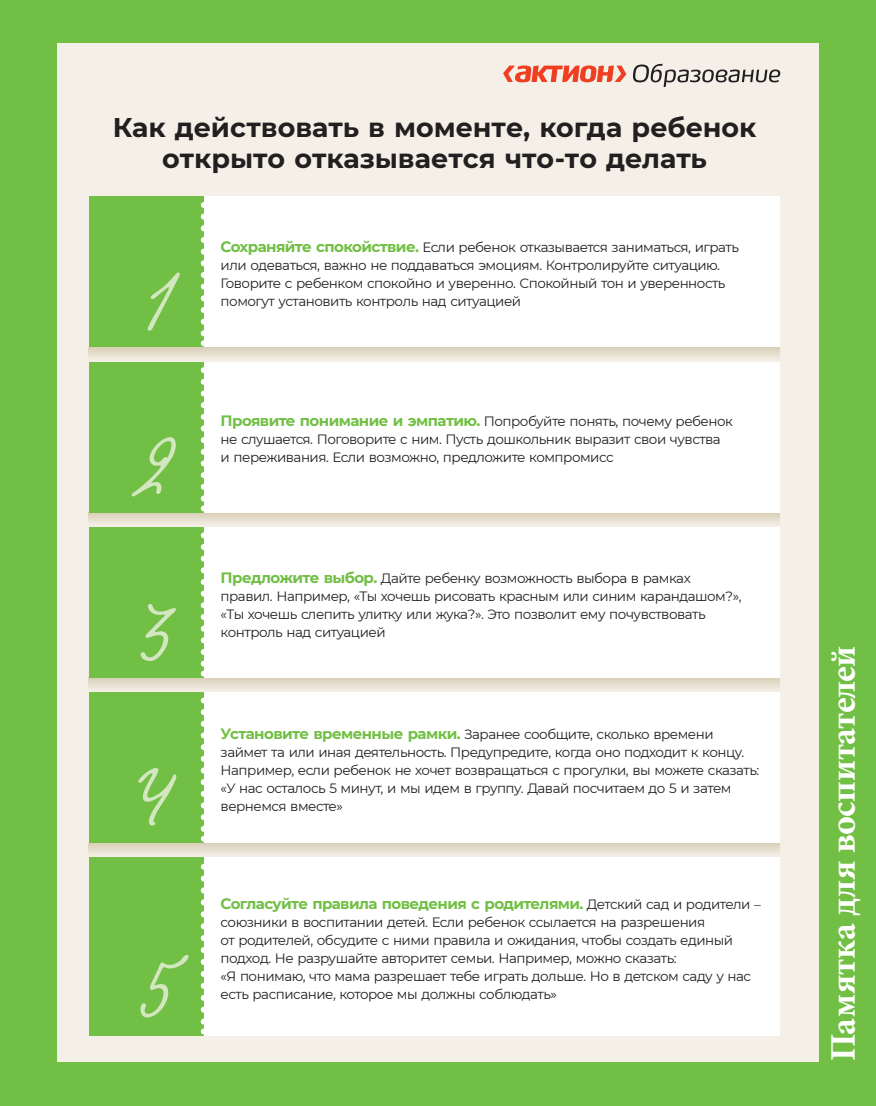
<style>
.page{position:relative;width:876px;height:1106px;background:#71bf44}
.page>*{position:absolute;margin:0;border:0;box-sizing:border-box;transform-origin:0 0}
.t1{font:84px "Kobzar KS";color:#d2e7c0}
.t2{font:700 36px "Minion Pro";letter-spacing:-.01em;color:#fff}
.t3{font:700 27px/31.5px "Montserrat";color:#231f20;text-align:center}
.t4{font:700 15px "Montserrat";letter-spacing:-.04em;color:#71bf44}
.t5{font:13.5px/18px "Montserrat";letter-spacing:-.035em;color:#231f20}
.s1{font-weight:700;font-size:15px;color:#71bf44}
.s2{font-weight:400;font-size:13.5px;color:#231f20}
</style>
<div class="page">
<div style="left:57px;top:44px;width:762px;height:1018px;background:#f4f0e8"></div>
<svg style="left:503px;top:65px;width:123px;height:17px"></svg>
<svg style="left:633px;top:64px;width:147px;height:23px"></svg>
<svg style="left:89px;top:347px;width:691px;height:11px;fill:#e3dbc9"></svg>
<svg style="left:89px;top:512px;width:691px;height:11px;background:#e3decc"></svg>
<svg style="left:89px;top:677px;width:691px;height:11px;background:#e3ddcb"></svg>
<svg style="left:89px;top:843px;width:691px;height:10px;background:#e2dbc9"></svg>
<div style="left:110px;top:197px;width:670px;height:150px;background:#fff"></div>
<div style="left:89px;top:197px;width:115px;height:150px;background:#71bf44"></div>
<svg style="left:201px;top:216px;width:3px;height:130px"></svg>
<div style="left:110px;top:692px;width:670px;height:151px;background:#fff"></div>
<div style="left:89px;top:692px;width:115px;height:151px;background:#71bf44"></div>
<svg style="left:201px;top:712px;width:3px;height:129px"></svg>
<div style="left:110px;top:362px;width:670px;height:150px;background:#fff"></div>
<div style="left:89px;top:362px;width:115px;height:150px;background:#71bf44"></div>
<svg style="left:201px;top:382px;width:3px;height:129px"></svg>
<div style="left:110px;top:857px;width:670px;height:178px;background:#fff"></div>
<div style="left:89px;top:857px;width:115px;height:178px;background:#71bf44"></div>
<svg style="left:201px;top:878px;width:3px;height:156px"></svg>
<div style="left:110px;top:527px;width:670px;height:150px;background:#fff"></div>
<div style="left:89px;top:527px;width:115px;height:150px;background:#71bf44"></div>
<svg style="left:201px;top:547px;width:3px;height:129px"></svg>
<h3 class="t3" style="left:113px;top:110px;width:645px">Как действовать в моменте, когда ребенок открыто отказывается что-то делать</h3>
<h1 class="t1" style="left:146px;top:249px;width:30px">1</h1>
<p class="t5" style="left:221px;top:238px;width:520px"><span class="s1">Сохраняйте спокойствие.</span> Если ребенок отказывается заниматься, играть или одеваться, важно не поддаваться эмоциям. Контролируйте ситуацию.<br>Говорите с ребенком спокойно и уверенно. Спокойный тон и уверенность помогут установить контроль над ситуацией</p>
<h1 class="t1" style="left:142px;top:414px;width:34px">2</h1>
<h1 class="t1" style="left:141px;top:579px;width:34px">3</h1>
<h1 class="t1" style="left:135px;top:744px;width:40px">4</h1>
<h1 class="t1" style="left:143px;top:937px;width:33px">5</h1>
<p class="t5" style="left:221px;top:412px;width:514px"><span class="s1">Проявите понимание и эмпатию.</span> Попробуйте понять, почему ребенок не слушается. Поговорите с ним. Пусть дошкольник выразит свои чувства и переживания. Если возможно, предложите компромисс</p>
<p class="t5" style="left:221px;top:568px;width:522px"><span class="s1">Предложите выбор.</span> Дайте ребенку возможность выбора в рамках правил. Например, «Ты хочешь рисовать красным или синим карандашом?», «Ты хочешь слепить улитку или жука?». Это позволит ему почувствовать контроль над ситуацией</p>
<p class="t5" style="left:221px;top:724px;width:540px"><span class="s1">Установите временные рамки.</span> Заранее сообщите, сколько времени займет та или иная деятельность. Предупредите, когда оно подходит к концу.<br>Например, если ребенок не хочет возвращаться с прогулки, вы можете сказать: «У нас осталось 5 минут, и мы идем в группу. Давай посчитаем до 5 и затем</p>
<p class="t5" style="left:221px;top:796px;width:124px">вернемся вместе»</p>
<p class="t4" style="left:221px;top:892px;width:542px">Согласуйте правила поведения с родителями. <span class="s2">Детский сад и родители –</span></p>
<p class="t5" style="left:221px;top:912px;width:532px">союзники в воспитании детей. Если ребенок ссылается на разрешения<br>от родителей, обсудите с ними правила и ожидания, чтобы создать единый подход. Не разрушайте авторитет семьи. Например, можно сказать:<br>«Я понимаю, что мама разрешает тебе играть дольше. Но в детском саду у нас есть расписание, которое мы должны соблюдать»</p>
<h2 class="t2" style="left:818px;top:1061px;width:417px;rotate:-90deg">Памятка для воспитателей</h2>
</div>
